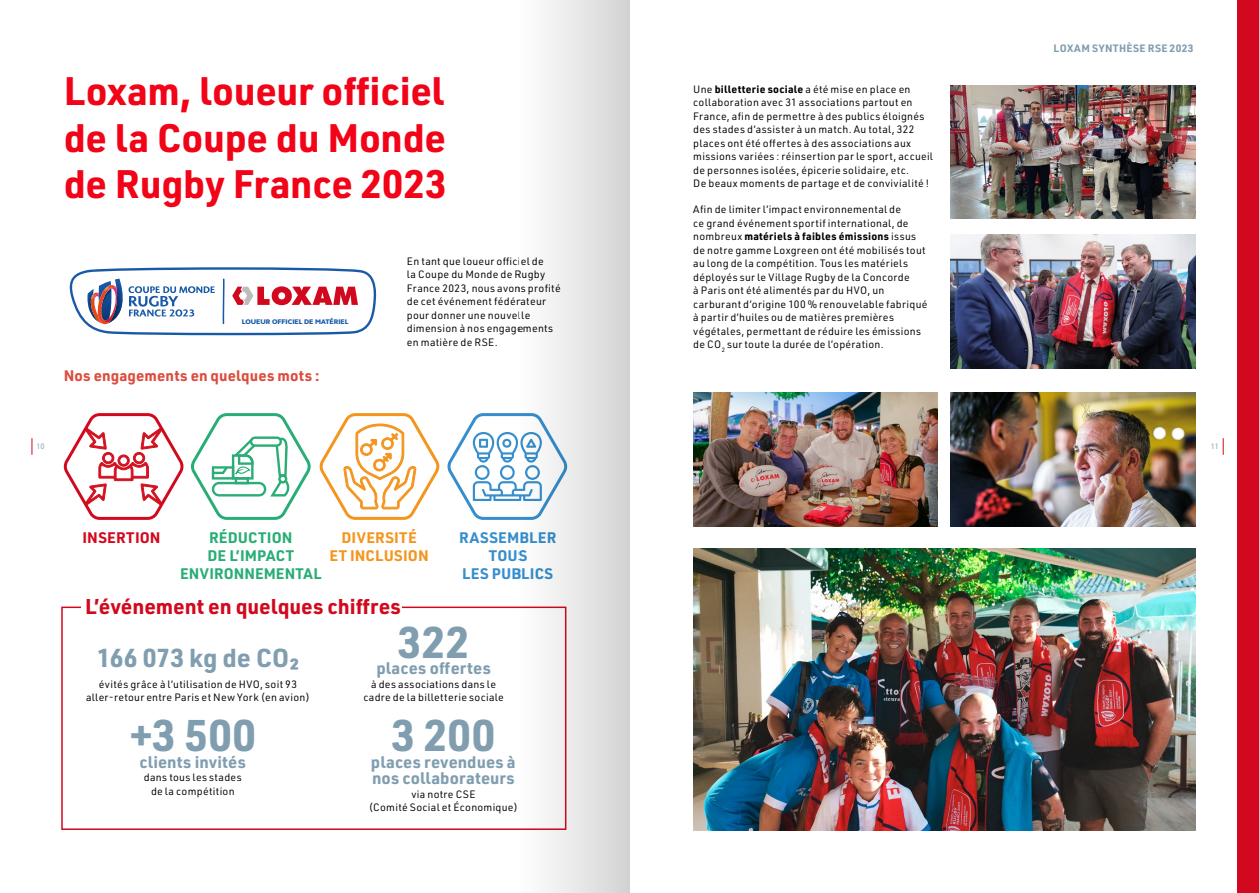
<style>
.page{position:relative;width:1259px;height:893px;background:#fff}
.page>*{position:absolute;margin:0;border:0;box-sizing:border-box;transform-origin:0 0}
.t1{font:700 43.5px "URWDIN";letter-spacing:.015em;color:#809eb0}
.t2{font:700 39px/46.8px "URWDIN";letter-spacing:-.005em;color:#f20317;text-align:justify}
.t3{font:700 25.5px "URWDIN";letter-spacing:.005em;color:#809eb0}
.t4{font:700 21px "URWDIN";letter-spacing:-.005em;color:#d2091e}
.t5{font:700 16.5px/16.5px "URWDIN";letter-spacing:.01em;color:#809eb0}
.t6{font:700 15px/18px "URWDIN";letter-spacing:.01em;color:#29ad76;text-align:center}
.t7{font:700 15px "URWDIN";letter-spacing:.01em;color:#dc4c3e}
.t8{font:700 15px/18px "URWDIN";letter-spacing:.02em;color:#368ecd;text-align:center}
.t9{font:700 15px/18px "URWDIN";letter-spacing:.015em;color:#f4951e;text-align:center}
.t10{font:700 15px "URWDIN";letter-spacing:.015em;color:#d2091e}
.t11{font:10.5px/13.5px "URWDIN";letter-spacing:.025em;color:#000;text-align:center}
.t12{font:700 10.5px "URWDIN";letter-spacing:.045em;color:#809eb0}
.t13{font:7.65px "URWDIN";color:#809eb0}
.t14{font:800 6.9px "Webb Ellis Cup";color:#195aa7}
.s1{font-weight:700}
</style>
<div class="page">
<svg style="left:63px;top:413px;width:457px;height:107px"></svg>
<div style="left:61px;top:607px;width:505px;height:223px;border:2px solid #d2091e"></div>
<div style="left:81px;top:599px;width:320px;height:15px;background:#fff"></div>
<img style="left:950px;top:85px;width:245px;height:134px">
<img style="left:950px;top:234px;width:245px;height:134px">
<img style="left:950px;top:392px;width:245px;height:134px">
<img style="left:693px;top:392px;width:245px;height:134px">
<img style="left:693px;top:549px;width:502px;height:281px">
<svg style="left:70px;top:267px;width:306px;height:68px"></svg>
<div style="left:1236px;top:0;width:23px;height:893px;background:#d2091e"></div>
<svg style="left:1223px;top:438px;width:1px;height:17px"></svg>
<svg style="left:32px;top:438px;width:1px;height:17px"></svg>
<div style="left:520px;top:0;width:109px;height:893px;background:linear-gradient(to right,#f9fafc,#d6d5d4)"></div>
<h2 class="t2" style="left:64px;top:66px;width:384px">Loxam, loueur officiel de la Coupe du Monde de Rugby France 2023</h2>
<p class="t14" style="left:242px;top:317px;width:108px">LOUEUR OFFICIEL DE MATÉRIEL</p>
<h3 class="t7" style="left:64px;top:365px;width:257px">Nos engagements en quelques mots :</h3>
<p class="t11" style="left:407px;top:254px;width:155px;text-align:left">En tant que loueur officiel de<br>la Coupe du Monde de Rugby<br>France 2023, nous avons profité de cet événement fédérateur pour donner une nouvelle dimension à nos engagements en matière de RSE.</p>
<p class="t11" style="left:693px;top:82px;width:241px;text-align:left">Une <span class="s1">billetterie sociale</span> a été mise en place en collaboration avec 31 associations partout en France, afin de permettre à des publics éloignés des stades d’assister à un match. Au total, 322 places ont été offertes à des associations aux missions variées : réinsertion par le sport, accueil de personnes isolées, épicerie solidaire, etc.<br>De beaux moments de partage et de convivialité !</p>
<p class="t11" style="left:693px;top:203px;width:236px;text-align:left">Afin de limiter l’impact environnemental de<br>ce grand événement sportif international, de nombreux <span class="s1">matériels à faibles émissions</span> issus de notre gamme Loxgreen ont été mobilisés tout au long de la compétition. Tous les matériels déployés sur le Village Rugby de la Concorde<br>à Paris ont été alimentés par du HVO, un carburant d’origine 100 % renouvelable fabriqué à partir d’huiles ou de matières premières végétales, permettant de réduire les émissions de CO<sub>2</sub> sur toute la durée de l’opération.</p>
<p class="t12" style="left:1053px;top:41px;width:141px">LOXAM SYNTHÈSE RSE 2023</p>
<p class="t13" style="left:36px;top:441px;width:10px">10</p>
<p class="t13" style="left:1210px;top:441px;width:10px">11</p>
<h3 class="t10" style="left:82px;top:527px;width:80px">INSERTION</h3>
<h3 class="t6" style="left:180px;top:528px;width:143px">RÉDUCTION<br>DE L’IMPACT<br>ENVIRONNEMENTAL</h3>
<h3 class="t9" style="left:329px;top:528px;width:101px">DIVERSITÉ<br>ET INCLUSION</h3>
<h3 class="t8" style="left:459px;top:528px;width:99px">RASSEMBLER<br>TOUS<br>LES PUBLICS</h3>
<h3 class="t4" style="left:85px;top:592px;width:317px">L’événement en quelques chiffres</h3>
<h3 class="t3" style="left:97px;top:640px;width:203px">166 073 kg de CO2</h3>
<p class="t11" style="left:86px;top:677px;width:225px">évités grâce à l’utilisation de HVO, soit 93 aller-retour entre Paris et New York (en avion)</p>
<h1 class="t1" style="left:129px;top:706px;width:128px">+3 500</h1>
<h3 class="t5" style="left:140px;top:753px;width:108px">clients invités</h3>
<p class="t11" style="left:144px;top:771px;width:99px">dans tous les stades de la compétition</p>
<h1 class="t1" style="left:398px;top:612px;width:73px">322</h1>
<h3 class="t5" style="left:376px;top:660px;width:116px">places offertes</h3>
<p class="t11" style="left:363px;top:677px;width:142px">à des associations dans le cadre de la billetterie sociale</p>
<h1 class="t1" style="left:391px;top:706px;width:105px">3 200</h1>
<h3 class="t5" style="left:371px;top:753px;width:146px">places revendues à nos collaborateurs</h3>
<p class="t11" style="left:369px;top:787px;width:151px">via notre CSE<br>(Comité Social et Économique)</p>
</div>
